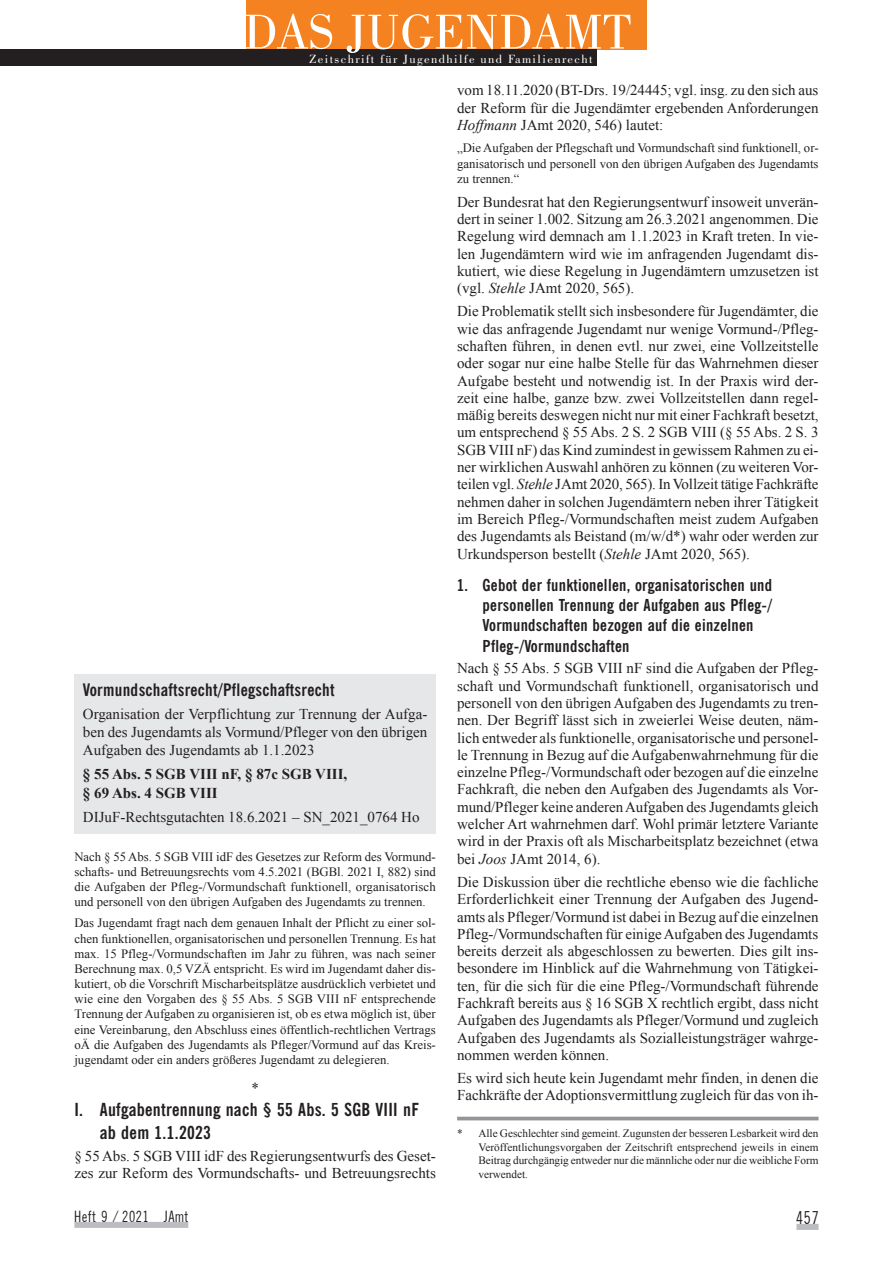
<style>
.page{position:relative;width:893px;height:1263px;background:#fff}
.page>*{position:absolute;margin:0;border:0;box-sizing:border-box;transform-origin:0 0}
.t1{font:51.45px "Bodoni BT";color:#fff}
.ZÜ_I{font:700 condensed 18px/22.4px "News Gothic BT";letter-spacing:.015em;color:#231f20}
.t2{font:18px "Nobbi G Con DB Normal";color:#231f20}
.RGA_Fläche_Head{font:700 condensed 17.25px "News Gothic BT";letter-spacing:.015em;color:#231f20}
.ZÜ_1{font:700 condensed 16.5px/20.4px "News Gothic BT";letter-spacing:.015em;color:#231f20}
.t3{font:15.75px "Nobbi G Con DB Normal";letter-spacing:.065em;color:#231f20}
.Text_10pt{font:15px/17.2px "Times New Roman";color:#231f20;text-align:justify}
.RGA_Fläche_Text{font:15px/18.1px "Times New Roman";color:#231f20;text-align:justify}
.RGA_Fläche_Paragraph{font:700 15px/18.1px "Times New Roman";color:#231f20}
.RGA_Fläche_Quelle{font:15px "Times New Roman";color:#231f20}
.Sternchen{font:15px "Times New Roman";color:#231f20}
.RGA_RSPR_8_5pt{font:12.75px/15.1px "Times New Roman";color:#231f20;text-align:justify}
.Text_Zitat_o_klein_8{font:12.75px/15.8px "Times New Roman";color:#231f20;text-align:justify}
.t4{font:12.45px "Bodoni BT";letter-spacing:.11em;color:#fff}
.Fussnote_mit_Linie{font:11.25px/13.5px "Times New Roman";letter-spacing:-.005em;color:#231f20;text-align:justify}
.s1{font-style:italic}
</style>
<div class="page">
<div style="left:74px;top:1222px;width:114px;height:6px;background:#bcbdc0"></div>
<div style="left:796px;top:1224px;width:23px;height:6px;background:#bcbdc0"></div>
<div style="left:74px;top:674px;width:362px;height:34px;background:#e6e7e9"></div>
<div style="left:74px;top:700px;width:362px;height:67px;background:#e6e7e9"></div>
<div style="left:74px;top:761px;width:362px;height:48px;background:#e6e7e9"></div>
<div style="left:74px;top:803px;width:362px;height:30px;background:#e6e7e9"></div>
<hr style="left:457px;top:1117px;width:362px;height:3px;background:#939598">
<div style="left:246px;top:0;width:400px;height:49px;background:#f58220"></div>
<div style="left:0;top:49px;width:597px;height:16px;background:#231f20"></div>
<h1 class="t1" style="left:244px;top:0;width:389px">DAS JUGENDAMT</h1>
<p class="t4" style="left:309px;top:51px;width:285px">Zeitschrift für Jugendhilfe und Familienrecht</p>
<p class="RGA_Fläche_Head" style="left:83px;top:680px;width:253px">Vormundschaftsrecht/Pflegschaftsrecht</p>
<p class="RGA_Fläche_Text" style="left:83px;top:704px;width:346px">Organisation der Verpflichtung zur Trennung der Aufga&shy;ben des Jugendamts als Vormund/Pfleger von den übrigen Aufgaben des Jugendamts ab 1.1.2023</p>
<p class="RGA_Fläche_Paragraph" style="left:83px;top:765px;width:266px">§ 55 Abs. 5 SGB VIII nF, § 87c SGB VIII, § 69 Abs. 4 SGB VIII</p>
<p class="RGA_Fläche_Quelle" style="left:83px;top:806px;width:338px">DIJuF-Rechtsgutachten 18.6.2021 – SN_2021_0764 Ho</p>
<p class="RGA_RSPR_8_5pt" style="left:74px;top:849px;width:363px">Nach § 55 Abs. 5 SGB VIII idF des Gesetzes zur Reform des Vormund&shy;schafts- und Betreuungsrechts vom 4.5.2021 (BGBl. 2021 I, 882) sind die Aufgaben der Pfleg-/Vormundschaft funktionell, organisatorisch und personell von den übrigen Aufgaben des Jugendamts zu trennen.</p>
<p class="RGA_RSPR_8_5pt" style="left:74px;top:915px;width:363px">Das Jugendamt fragt nach dem genauen Inhalt der Pflicht zu einer sol&shy;chen funktionellen, organisatorischen und personellen Trennung. Es hat max. 15 Pfleg-/Vormundschaften im Jahr zu führen, was nach seiner Berechnung max. 0,5 VZÄ entspricht. Es wird im Jugendamt daher dis&shy;kutiert, ob die Vorschrift Mischarbeitsplätze ausdrücklich verbietet und wie eine den Vorgaben des § 55 Abs. 5 SGB VIII nF entsprechende Trennung der Aufgaben zu organisieren ist, ob es etwa möglich ist, über eine Vereinbarung, den Abschluss eines öffentlich-rechtlichen Vertrags oÄ die Aufgaben des Jugendamts als Pfleger/Vormund auf das Kreis&shy;jugendamt oder ein anders größeres Jugendamt zu delegieren.</p>
<p class="Sternchen" style="left:251px;top:1077px;width:9px">*</p>
<p class="ZÜ_I" style="left:100px;top:1099px;width:321px;text-indent:-26px">I. Aufgabentrennung nach § 55 Abs. 5 SGB VIII nF ab dem 1.1.2023</p>
<p class="Text_10pt" style="left:74px;top:1146px;width:363px">§ 55 Abs. 5 SGB VIII idF des Regierungsentwurfs des Geset&shy;zes zur Reform des Vormundschafts- und Betreuungsrechts</p>
<p class="Text_10pt" style="left:457px;top:82px;width:363px">vom 18.11.2020 (BT-Drs. 19/24445; vgl. insg. zu den sich aus der Reform für die Jugendämter ergebenden Anforderungen <span class="s1">Hoffmann</span> JAmt 2020, 546) lautet:</p>
<p class="Text_Zitat_o_klein_8" style="left:457px;top:139px;width:363px">„Die Aufgaben der Pflegschaft und Vormundschaft sind funktionell, or&shy;ganisatorisch und personell von den übrigen Aufgaben des Jugendamts zu trennen.“</p>
<p class="Text_10pt" style="left:457px;top:193px;width:363px">Der Bundesrat hat den Regierungsentwurf insoweit unverän&shy;dert in seiner 1.002. Sitzung am 26.3.2021 angenommen. Die Regelung wird demnach am 1.1.2023 in Kraft treten. In vie&shy;len Jugendämtern wird wie im anfragenden Jugendamt dis&shy;kutiert, wie diese Regelung in Jugendämtern umzusetzen ist (vgl. <span class="s1">Stehle</span> JAmt 2020, 565).</p>
<p class="Text_10pt" style="left:457px;top:302px;width:363px">Die Problematik stellt sich insbesondere für Jugendämter, die wie das anfragende Jugendamt nur wenige Vormund-/Pfleg&shy;schaften führen, in denen evtl. nur zwei, eine Vollzeitstelle oder sogar nur eine halbe Stelle für das Wahrnehmen dieser Aufgabe besteht und notwendig ist. In der Praxis wird der&shy;zeit eine halbe, ganze bzw. zwei Vollzeitstellen dann regel&shy;mäßig bereits deswegen nicht nur mit einer Fachkraft besetzt, um entsprechend § 55 Abs. 2 S. 2 SGB VIII (§ 55 Abs. 2 S. 3<br>SGB VIII nF) das Kind zumindest in gewissem Rahmen zu ei&shy;ner wirklichen Auswahl anhören zu können (zu weiteren Vor&shy;teilen vgl. <span class="s1">Stehle</span> JAmt 2020, 565). In Vollzeit tätige Fachkräfte nehmen daher in solchen Jugendämtern neben ihrer Tätigkeit im Bereich Pfleg-/Vormundschaften meist zudem Aufgaben des Jugendamts als Beistand (m/w/d*) wahr oder werden zur Urkundsperson bestellt (<span class="s1">Stehle</span> JAmt 2020, 565).</p>
<p class="ZÜ_1" style="left:483px;top:574px;width:291px;text-indent:-26px">1. Gebot der funktionellen, organisatorischen und personellen Trennung der Aufgaben aus Pfleg-/ Vormundschaften bezogen auf die einzelnen Pfleg-/Vormundschaften</p>
<p class="Text_10pt" style="left:457px;top:659px;width:363px">Nach § 55 Abs. 5 SGB VIII nF sind die Aufgaben der Pfleg&shy;schaft und Vormundschaft funktionell, organisatorisch und personell von den übrigen Aufgaben des Jugendamts zu tren&shy;nen. Der Begriff lässt sich in zweierlei Weise deuten, näm&shy;lich entweder als funktionelle, organisatorische und personel&shy;le Trennung in Bezug auf die Aufgabenwahrnehmung für die einzelne Pfleg-/Vormundschaft oder bezogen auf die einzelne Fachkraft, die neben den Aufgaben des Jugendamts als Vor&shy;mund/Pfleger keine anderen Aufgaben des Jugendamts gleich welcher Art wahrnehmen darf. Wohl primär letztere Variante wird in der Praxis oft als Mischarbeitsplatz bezeichnet (etwa bei <span class="s1">Joos</span> JAmt 2014, 6).</p>
<p class="Text_10pt" style="left:457px;top:873px;width:363px">Die Diskussion über die rechtliche ebenso wie die fachliche Erforderlichkeit einer Trennung der Aufgaben des Jugend&shy;amts als Pfleger/Vormund ist dabei in Bezug auf die einzelnen Pfleg-/Vormundschaften für einige Aufgaben des Jugendamts bereits derzeit als abgeschlossen zu bewerten. Dies gilt ins&shy;besondere im Hinblick auf die Wahrnehmung von Tätigkei&shy;ten, für die sich für die eine Pfleg-/Vormundschaft führende Fachkraft bereits aus § 16 SGB X rechtlich ergibt, dass nicht Aufgaben des Jugendamts als Pfleger/Vormund und zugleich Aufgaben des Jugendamts als Sozialleistungsträger wahrge&shy;nommen werden können.</p>
<p class="Text_10pt" style="left:457px;top:1069px;width:363px">Es wird sich heute kein Jugendamt mehr finden, in denen die<br>Fachkräfte der Adoptionsvermittlung zugleich für das von ih-</p>
<p class="Fussnote_mit_Linie" style="left:478px;top:1127px;width:342px;text-indent:-21px">* Alle Geschlechter sind gemeint. Zugunsten der besseren Lesbarkeit wird den Veröffentlichungsvorgaben der Zeitschrift entsprechend jeweils in einem Beitrag durchgängig entweder nur die männliche oder nur die weibliche Form verwendet.</p>
<p class="t3" style="left:74px;top:1208px;width:115px">Heft 9 / 2021 JAmt</p>
<p class="t2" style="left:796px;top:1208px;width:24px">457</p>
</div>
